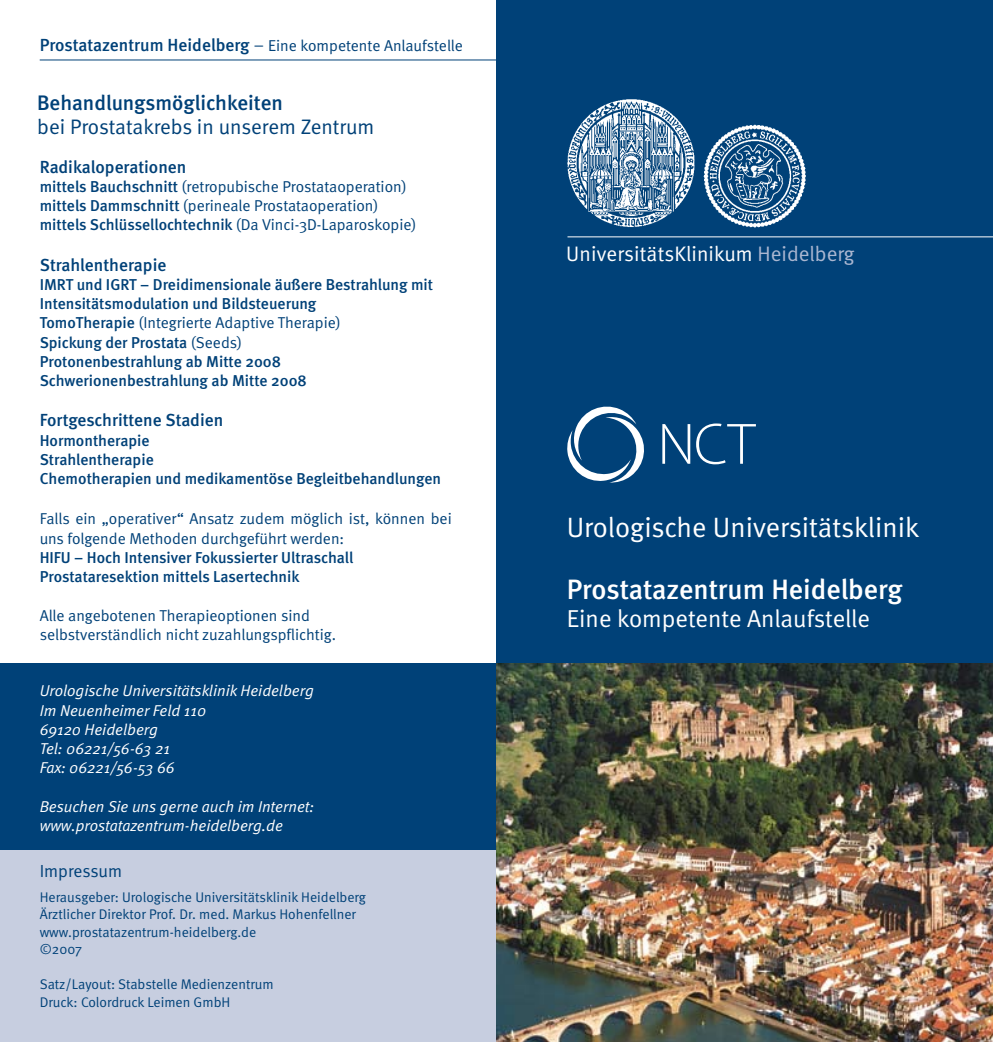
<style>
.page{position:relative;width:993px;height:1042px;background:#fff}
.page>*{position:absolute;margin:0;border:0;box-sizing:border-box;transform-origin:0 0}
.t1{font:28px "Meta Normal";color:#fff}
.t2{font:500 28px "Meta";color:#fff}
.t3{font:24.5px "Meta Normal";color:#fff}
.t4{font:21px "Meta Normal";color:#004178}
.t5{font:21px "Meta Normal";color:#fff}
.t6{font:500 21px "Meta";color:#004178}
.t7{font:500 17.5px "Meta";color:#004178}
.t8{font:17.5px "Meta Normal";color:#004178}
.t9{font:500 15.75px/19.2px "Meta";color:#004178}
.t10{font:15.75px/19.2px "Meta Normal";color:#004178}
.t11{font:italic 15.75px/19.2px "Meta Normal";color:#fff}
.t12{font:14px/17.5px "Meta Normal";color:#004178}
.s1{font-family:"Meta";font-weight:500;font-size:17.5px}
.s2{font-size:17.5px}
.s3{font-family:"Meta";font-weight:500}
.s4{font-family:"Meta Normal";font-weight:400}
.s5{color:#abb7d1}
</style>
<div class="page">
<div style="left:0;top:663px;width:496px;height:189px;background:#004178"></div>
<div style="left:0;top:850px;width:496px;height:192px;background:#c7cee0"></div>
<div style="left:496px;top:0;width:496px;height:1042px;background:#004178"></div>
<hr style="left:567px;top:236px;width:425px;height:1px;background:#fff">
<img style="left:567px;top:99px;width:239px;height:129px">
<hr style="left:40px;top:60px;width:465px;height:1px;background:#004178">
<img style="left:496px;top:663px;width:496px;height:379px">
<svg style="left:567px;top:406px;width:77px;height:77px"></svg>
<svg style="left:662px;top:424px;width:28px;height:40px"></svg>
<svg style="left:696px;top:423px;width:59px;height:41px"></svg>
<p class="t10" style="left:40px;top:36px;width:424px"><span class="s1">Prostatazentrum Heidelberg</span> <span class="s2">–</span> Eine kompetente Anlaufstelle</p>
<h3 class="t6" style="left:37px;top:90px;width:247px">Behandlungsmöglichkeiten</h3>
<h3 class="t4" style="left:37px;top:115px;width:338px">bei Prostatakrebs in unserem Zentrum</h3>
<p class="t7" style="left:40px;top:156px;width:148px">Radikaloperationen</p>
<p class="t10" style="left:40px;top:176px;width:368px"><span class="s3">mittels Bauchschnitt</span> (retropubische Prostataoperation) <span class="s3">mittels Dammschnitt</span> (perineale Prostataoperation)</p>
<p class="t9" style="left:40px;top:215px;width:378px">mittels Schlüssellochtechnik <span class="s4">(Da Vinci-3D-Laparoskopie)</span></p>
<p class="t7" style="left:40px;top:254px;width:128px">Strahlentherapie</p>
<p class="t9" style="left:40px;top:274px;width:395px">IMRT und IGRT – Dreidimensionale äußere Bestrahlung mit<br>Intensitätsmodulation und Bildsteuerung</p>
<p class="t10" style="left:40px;top:313px;width:302px"><span class="s3">TomoTherapie</span> (Integrierte Adaptive Therapie)</p>
<p class="t9" style="left:40px;top:332px;width:268px">Spickung der Prostata <span class="s4">(Seeds)<br></span>Protonenbestrahlung ab Mitte 2008<br>Schwerionenbestrahlung ab Mitte 2008</p>
<p class="t7" style="left:40px;top:410px;width:185px">Fortgeschrittene Stadien</p>
<p class="t9" style="left:40px;top:430px;width:403px">Hormontherapie<br>Strahlentherapie<br>Chemotherapien und medikamentöse Begleitbehandlungen</p>
<p class="t10" style="left:40px;top:509px;width:413px">Falls ein „operativer“ Ansatz zudem möglich ist, können bei uns folgende Methoden durchgeführt werden:</p>
<p class="t9" style="left:40px;top:547px;width:315px">HIFU – Hoch Intensiver Fokussierter Ultraschall<br>Prostataresektion mittels Lasertechnik</p>
<p class="t10" style="left:40px;top:605px;width:298px">Alle angebotenen Therapieoptionen sind selbstverständlich nicht zuzahlungspflichtig.</p>
<p class="t11" style="left:40px;top:681px;width:275px">Urologische Universitätsklinik Heidelberg<br>Im Neuenheimer Feld 110<br>69120 Heidelberg<br>Tel: 06221/56-63 21<br>Fax: 06221/56-53 66</p>
<p class="t11" style="left:40px;top:796px;width:276px">Besuchen Sie uns gerne auch im Internet: www.prostatazentrum-heidelberg.de</p>
<p class="t8" style="left:40px;top:861px;width:84px">Impressum</p>
<p class="t12" style="left:40px;top:888px;width:327px">Herausgeber: Urologische Universitätsklinik Heidelberg Ärztlicher Direktor Prof. Dr. med. Markus Hohenfellner www.prostatazentrum-heidelberg.de<br>©2007</p>
<p class="t12" style="left:40px;top:975px;width:235px">Satz/Layout: Stabstelle Medienzentrum<br>Druck: Colordruck Leimen GmbH</p>
<h3 class="t5" style="left:566px;top:241px;width:290px">UniversitätsKlinikum <span class="s5">Heidelberg</span></h3>
<h1 class="t1" style="left:566px;top:511px;width:354px">Urologische Universitätsklinik</h1>
<h1 class="t2" style="left:566px;top:573px;width:337px">Prostatazentrum Heidelberg</h1>
<h2 class="t3" style="left:566px;top:604px;width:305px">Eine kompetente Anlaufstelle</h2>
</div>
